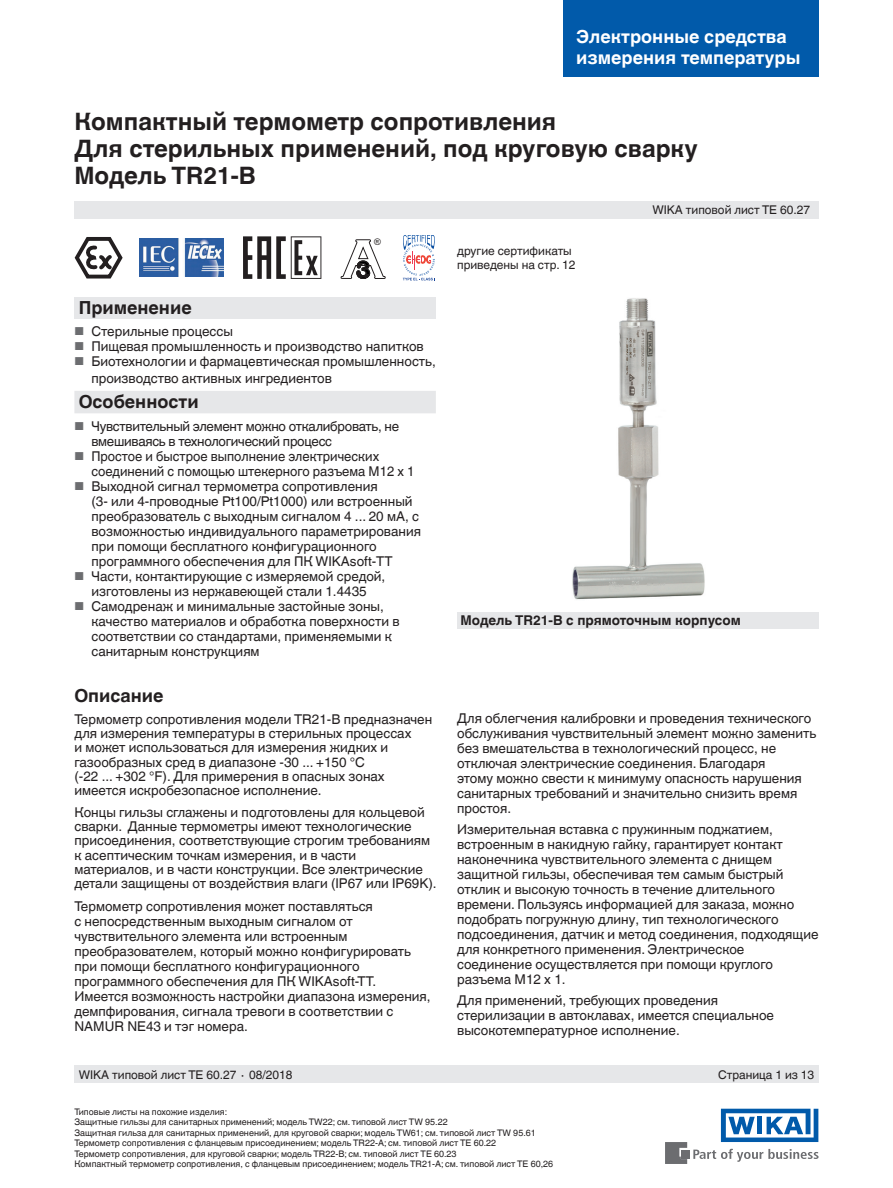
<style>
.page{position:relative;width:893px;height:1188px;background:#fff}
.page>*{position:absolute;margin:0;border:0;box-sizing:border-box;transform-origin:0 0}
.t1{font:700 24px/27px "Helvetica World";color:#231f20}
.t2{font:700 18px/21px "Helvetica World";color:#fff}
.t3{font:700 18px "Helvetica World";color:#231f20}
.t4{font:13.5px/15px "Helvetica World";color:#231f20}
.t5{font:13.5px/15px "Helvetica World";letter-spacing:-.02em;color:#231f20}
.t6{font:700 13.5px "Helvetica World";color:#231f20}
.t7{font:12px/13.5px "Helvetica World";color:#231f20}
.t8{font:9.15px "Arial";color:#231f20}
.t9{font:9px/10.5px "Helvetica World";color:#231f20}
.s1{font-size:11.55px;color:#6c6d70}
</style>
<div class="page">
<div style="left:74px;top:297px;width:362px;height:22px;background:#e6e7e9"></div>
<div style="left:74px;top:202px;width:745px;height:17px;background:#e6e7e9"></div>
<div style="left:74px;top:1066px;width:745px;height:17px;background:#e6e7e9"></div>
<svg style="left:693px;top:1149px;width:126px;height:13px"></svg>
<div style="left:682px;top:1150px;width:8px;height:8px;background:#6c6d70"></div>
<svg style="left:665px;top:1142px;width:22px;height:22px"></svg>
<svg style="left:721px;top:1109px;width:97px;height:33px"></svg>
<div style="left:563px;top:0;width:256px;height:77px;background:#015aaa"></div>
<div style="left:457px;top:612px;width:362px;height:17px;background:#e6e7e9"></div>
<div style="left:74px;top:391px;width:362px;height:22px;background:#e6e7e9"></div>
<svg style="left:341px;top:240px;width:45px;height:39px"></svg>
<svg style="left:403px;top:235px;width:32px;height:45px"></svg>
<svg style="left:74px;top:237px;width:49px;height:42px"></svg>
<svg style="left:243px;top:236px;width:78px;height:43px"></svg>
<img style="left:140px;top:238px;width:84px;height:39px">
<img style="left:572px;top:298px;width:133px;height:302px">
<h2 class="t2" style="left:576px;top:26px;width:226px">Электронные средства измерения температуры</h2>
<h1 class="t1" style="left:74px;top:108px;width:625px">Компактный термометр сопротивления<br>Для стерильных применений, под круговую сварку<br>Модель TR21-B</h1>
<p class="t8" style="left:374px;top:235px;width:8px">®</p>
<h2 class="t3" style="left:79px;top:297px;width:114px">Применение</h2>
<p class="t4" style="left:74px;top:324px;width:160px"><span class="s1">■</span> Стерильные процессы</p>
<p class="t4" style="left:74px;top:339px;width:351px"><span class="s1">■</span> Пищевая промышленность и производство напитков</p>
<p class="t4" style="left:91px;top:353px;width:346px;line-height:16.5px;text-indent:-17px"><span class="s1">■</span> Биотехнологии и фармацевтическая промышленность, производство активных ингредиентов</p>
<h2 class="t3" style="left:79px;top:391px;width:122px">Особенности</h2>
<p class="t5" style="left:91px;top:418px;width:309px;text-indent:-17px"><span class="s1">■</span> Чувствительный элемент можно откалибровать, не вмешиваясь в технологический процесс</p>
<p class="t4" style="left:91px;top:448px;width:325px;text-indent:-17px"><span class="s1">■</span> Простое и быстрое выполнение электрических соединений с помощью штекерного разъема M12 x 1</p>
<p class="t4" style="left:91px;top:478px;width:331px;text-indent:-17px"><span class="s1">■</span> Выходной сигнал термометра сопротивления<br>(3- или 4-проводные Pt100/Pt1000) или встроенный преобразователь с выходным сигналом 4 ... 20 мА, с возможностью индивидуального параметрирования при помощи бесплатного конфигурационного программного обеспечения для ПК WIKAsoft-ТТ</p>
<p class="t4" style="left:74px;top:568px;width:312px;text-align:center"><span class="s1">■</span> Части, контактирующие с измеряемой средой, изготовлены из нержавеющей стали 1.4435</p>
<p class="t4" style="left:91px;top:598px;width:310px;text-indent:-17px"><span class="s1">■</span> Самодренаж и минимальные застойные зоны, качество материалов и обработка поверхности в соответствии со стандартами, применяемыми к санитарным конструкциям</p>
<h2 class="t3" style="left:74px;top:685px;width:91px">Описание</h2>
<p class="t4" style="left:74px;top:712px;width:359px;line-height:14.2px">Термометр сопротивления модели TR21-B предназначен для измерения температуры в стерильных процессах<br>и может использоваться для измерения жидких и газообразных сред в диапазоне -30 ... +150 °C<br>(-22 ... +302 °F). Для примерения в опасных зонах имеется искробезопасное исполнение.</p>
<p class="t4" style="left:74px;top:805px;width:364px;line-height:14.2px">Концы гильзы сглажены и подготовлены для кольцевой сварки. Данные термометры имеют технологические присоединения, соответствующие строгим требованиям к асептическим точкам измерения, и в части материалов, и в части конструкции. Все электрические детали защищены от воздействия влаги (IP67 или IP69K).</p>
<p class="t4" style="left:74px;top:899px;width:358px">Термометр сопротивления может поставляться<br>с непосредственным выходным сигналом от чувствительного элемента или встроенным преобразователем, который можно конфигурировать при помощи бесплатного конфигурационного программного обеспечения для ПК WIKAsoft-TT.<br>Имеется возможность настройки диапазона измерения, демпфирования, сигнала тревоги в соответствии с NAMUR NE43 и тэг номера.</p>
<p class="t7" style="left:457px;top:244px;width:120px">другие сертификаты приведены на стр. 12</p>
<p class="t7" style="left:652px;top:204px;width:159px">WIKA типовой лист TE 60.27</p>
<p class="t6" style="left:460px;top:613px;width:282px">Модель TR21-B с прямоточным корпусом</p>
<p class="t4" style="left:457px;top:711px;width:361px">Для облегчения калибровки и проведения технического обслуживания чувствительный элемент можно заменить без вмешательства в технологический процесс, не отключая электрические соединения. Благодаря<br>этому можно свести к минимуму опасность нарушения санитарных требований и значительно снизить время простоя.</p>
<p class="t4" style="left:457px;top:822px;width:363px">Измерительная вставка с пружинным поджатием, встроенным в накидную гайку, гарантирует контакт наконечника чувствительного элемента с днищем защитной гильзы, обеспечивая тем самым быстрый отклик и высокую точность в течение длительного времени. Пользуясь информацией для заказа, можно подобрать погружную длину, тип технологического подсоединения, датчик и метод соединения, подходящие для конкретного применения. Электрическое соединение осуществляется при помощи круглого разъема М12 х 1.</p>
<p class="t4" style="left:457px;top:993px;width:318px">Для применений, требующих проведения стерилизации в автоклавах, имеется специальное высокотемпературное исполнение.</p>
<p class="t7" style="left:79px;top:1068px;width:215px">WIKA типовой лист TE 60.27 ∙ 08/2018</p>
<p class="t7" style="left:718px;top:1068px;width:98px">Страница 1 из 13</p>
<p class="t9" style="left:74px;top:1107px;width:480px">Типовые листы на похожие изделия:<br>Защитные гильзы для санитарных применений; модель TW22; см. типовой лист TW 95.22<br>Защитная гильза для санитарных применений, для круговой сварки; модель TW61; см. типовой лист TW 95.61<br>Термометр сопротивления с фланцевым присоединением; модель TR22-A; см. типовой лист TE 60.22<br>Термометр сопротивления, для круговой сварки; модель TR22-B; см. типовой лист TE 60.23<br>Компактный термометр сопротивления, с фланцевым присоединением; модель TR21-A; см. типовой лист TE 60,26</p>
</div>
